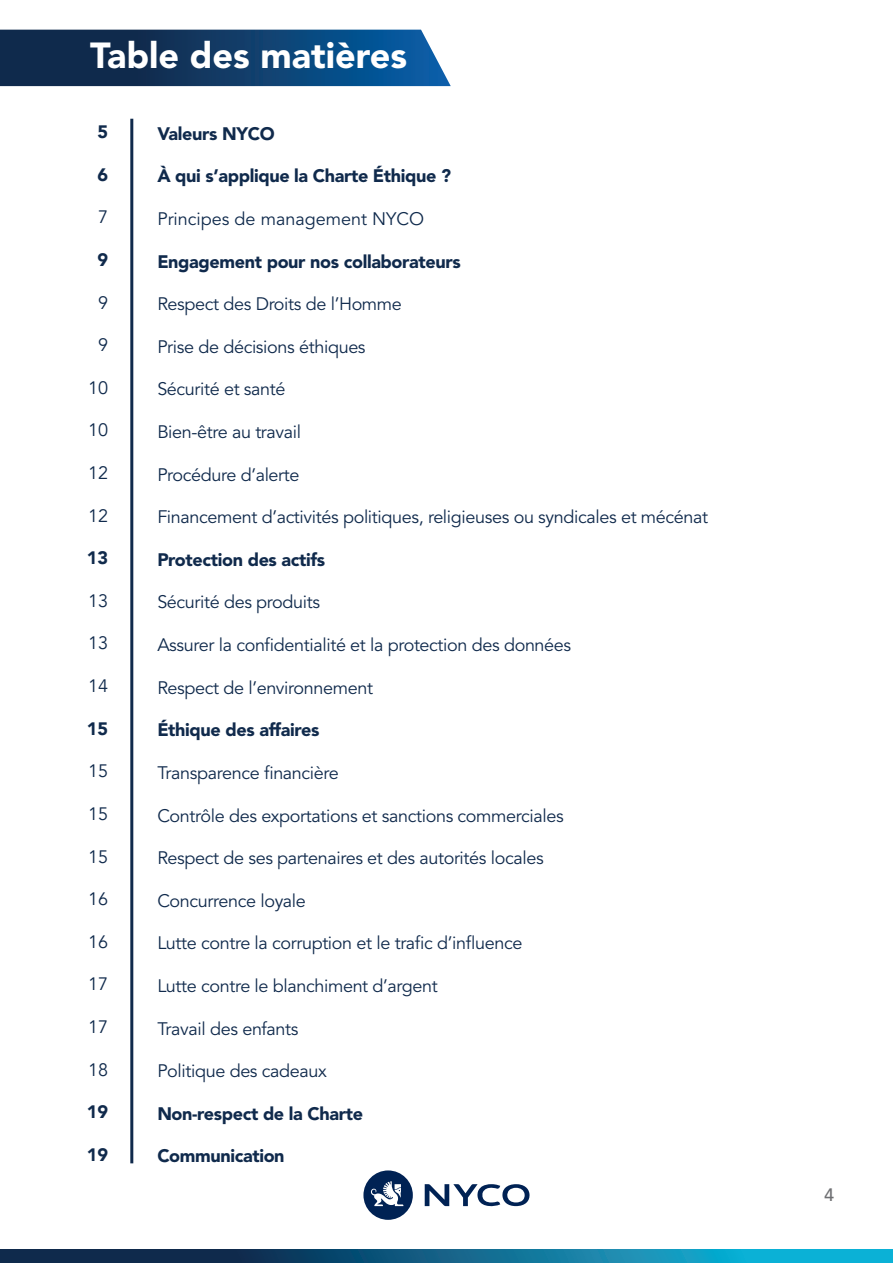
<style>
.page{position:relative;width:893px;height:1263px;background:#fff}
.page>*{position:absolute;margin:0;border:0;box-sizing:border-box;transform-origin:0 0}
.t1{font:900 36px "Avenir LT Std";color:#fff}
.t2{font:18px "Avenir LT Std";letter-spacing:-.02em;color:#102a4c}
.t3{font:900 18px "Avenir LT Std";letter-spacing:-.02em;color:#102a4c}
.t4{font:18px "Avenir LT Pro";color:#102a4c}
.t5{font:18px "Avenir LT Std";color:#0f2a4c}
.t6{font:900 18px "Avenir LT Pro";color:#102a4c}
.t7{font:500 18px "Avenir LT Pro";color:#6f7073}
</style>
<div class="page">
<svg style="left:0;top:30px;width:451px;height:56px;background:#15436f"></svg>
<hr style="left:130px;top:119px;width:3px;height:1044px;background:#102a4c">
<svg style="left:425px;top:1184px;width:104px;height:22px"></svg>
<svg style="left:363px;top:1170px;width:50px;height:50px"></svg>
<svg style="left:0;top:1249px;width:893px;height:14px;background:#0f668a"></svg>
<h1 class="t1" style="left:90px;top:34px;width:319px">Table des matières</h1>
<p class="t6" style="left:97px;top:121px;width:12px">5</p>
<p class="t6" style="left:97px;top:164px;width:12px">6</p>
<p class="t4" style="left:98px;top:206px;width:12px">7</p>
<p class="t6" style="left:97px;top:249px;width:12px">9</p>
<p class="t4" style="left:98px;top:292px;width:12px">9</p>
<p class="t4" style="left:98px;top:334px;width:12px">9</p>
<p class="t4" style="left:88px;top:377px;width:22px">10</p>
<p class="t4" style="left:88px;top:419px;width:22px">10</p>
<p class="t4" style="left:88px;top:462px;width:22px">12</p>
<p class="t4" style="left:88px;top:505px;width:22px">12</p>
<p class="t6" style="left:87px;top:547px;width:23px">13</p>
<p class="t4" style="left:88px;top:590px;width:22px">13</p>
<p class="t4" style="left:88px;top:632px;width:22px">13</p>
<p class="t4" style="left:88px;top:675px;width:22px">14</p>
<p class="t6" style="left:87px;top:717px;width:23px">15</p>
<p class="t4" style="left:88px;top:760px;width:22px">15</p>
<p class="t4" style="left:88px;top:803px;width:22px">15</p>
<p class="t4" style="left:88px;top:846px;width:22px">15</p>
<p class="t4" style="left:88px;top:888px;width:22px">16</p>
<p class="t4" style="left:88px;top:931px;width:22px">16</p>
<p class="t4" style="left:88px;top:973px;width:22px">17</p>
<p class="t4" style="left:88px;top:1016px;width:22px">17</p>
<p class="t4" style="left:88px;top:1059px;width:22px">18</p>
<p class="t6" style="left:87px;top:1101px;width:23px">19</p>
<p class="t6" style="left:87px;top:1144px;width:23px">19</p>
<p class="t3" style="left:157px;top:123px;width:119px">Valeurs NYCO</p>
<p class="t3" style="left:157px;top:165px;width:295px">À qui s’applique la Charte Éthique ?</p>
<p class="t5" style="left:157px;top:208px;width:268px">Principes de management NYCO</p>
<p class="t3" style="left:157px;top:250px;width:305px">Engagement pour nos collaborateurs</p>
<p class="t2" style="left:157px;top:294px;width:246px">Respect des Droits de l’Homme</p>
<p class="t2" style="left:157px;top:336px;width:210px">Prise de décisions éthiques</p>
<p class="t2" style="left:157px;top:379px;width:130px">Sécurité et santé</p>
<p class="t2" style="left:157px;top:421px;width:145px">Bien-être au travail</p>
<p class="t2" style="left:157px;top:464px;width:144px">Procédure d’alerte</p>
<p class="t2" style="left:157px;top:507px;width:552px">Financement d’activités politiques, religieuses ou syndicales et mécénat</p>
<p class="t3" style="left:157px;top:549px;width:169px">Protection des actifs</p>
<p class="t2" style="left:157px;top:592px;width:164px">Sécurité des produits</p>
<p class="t2" style="left:157px;top:634px;width:415px">Assurer la confidentialité et la protection des données</p>
<p class="t2" style="left:157px;top:677px;width:217px">Respect de l’environnement</p>
<p class="t3" style="left:157px;top:719px;width:164px">Éthique des affaires</p>
<p class="t2" style="left:157px;top:762px;width:183px">Transparence financière</p>
<p class="t2" style="left:157px;top:805px;width:408px">Contrôle des exportations et sanctions commerciales</p>
<p class="t2" style="left:157px;top:847px;width:388px">Respect de ses partenaires et des autorités locales</p>
<p class="t2" style="left:157px;top:890px;width:150px">Concurrence loyale</p>
<p class="t2" style="left:157px;top:933px;width:366px">Lutte contre la corruption et le trafic d’influence</p>
<p class="t2" style="left:157px;top:975px;width:282px">Lutte contre le blanchiment d’argent</p>
<p class="t2" style="left:157px;top:1018px;width:143px">Travail des enfants</p>
<p class="t2" style="left:157px;top:1061px;width:171px">Politique des cadeaux</p>
<p class="t3" style="left:157px;top:1103px;width:207px">Non-respect de la Charte</p>
<p class="t3" style="left:157px;top:1145px;width:129px">Communication</p>
<p class="t7" style="left:824px;top:1184px;width:12px">4</p>
</div>
